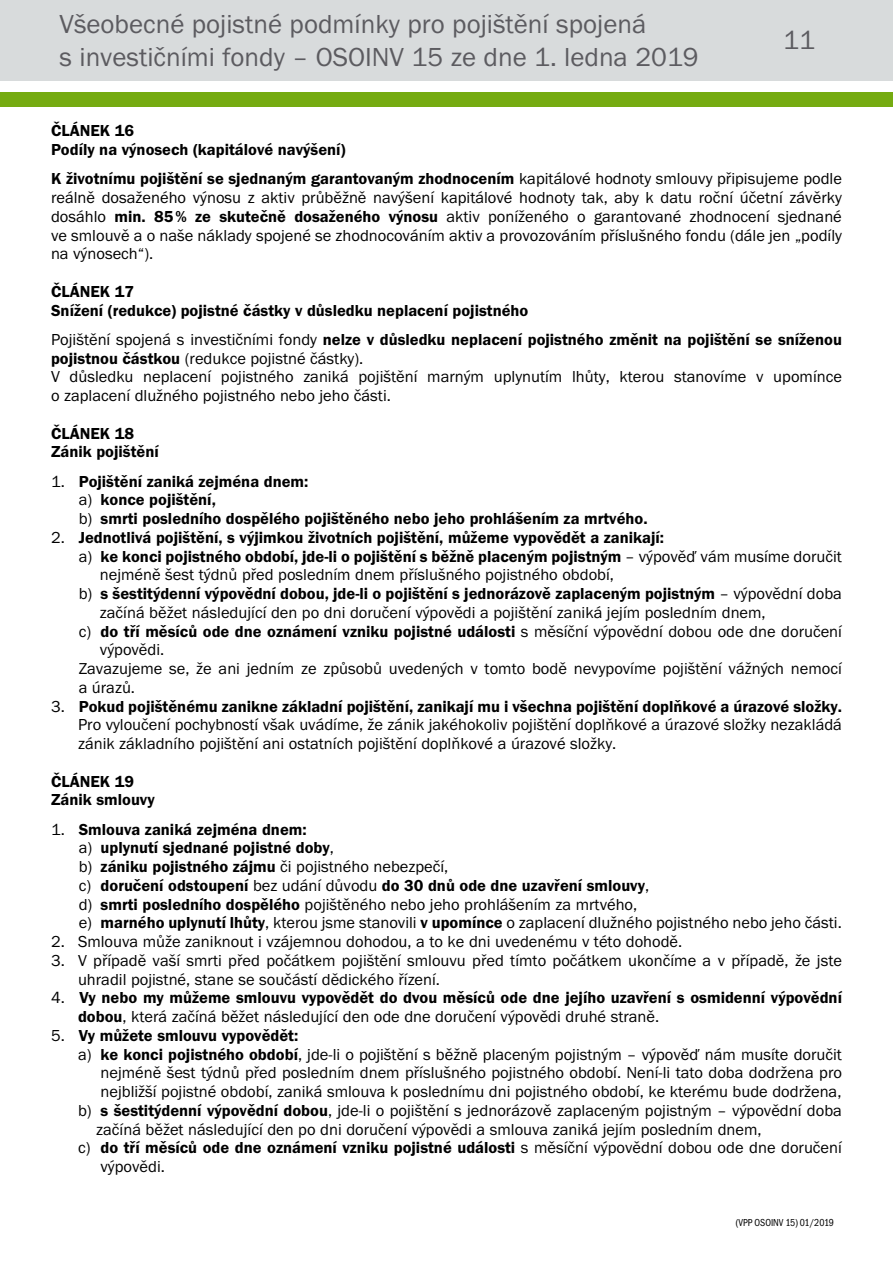
<style>
.page{position:relative;width:893px;height:1263px;background:#fff}
.page>*{position:absolute;margin:0;border:0;box-sizing:border-box;transform-origin:0 0}
.t1{font:27px/32.4px "Franklin Got Itc TOT Boo";color:#5c5b60}
.t2{font:16.5px/18.8px "Franklin Got Itc TOT Boo";color:#000}
.t3{font:16.5px/18.8px "Franklin Got Itc TOT Dem";color:#000}
.t4{font:10.5px "Franklin Got Itc TOT Boo Con";color:#000;scale:.96 1}
.s1{font-family:"Franklin Got Itc TOT Boo"}
.s2{font-family:"Franklin Got Itc TOT Dem"}
</style>
<div class="page">
<div style="left:0;top:0;width:893px;height:81px;background:#d8dbdc"></div>
<div style="left:0;top:92px;width:893px;height:15px;background:#75ab11"></div>
<h1 class="t1" style="left:60px;top:8px;width:641px">Všeobecné pojistné podmínky pro pojištění spojená<br>s investičními fondy – OSOINV 15 ze dne 1. ledna 2019</h1>
<h1 class="t1" style="left:783px;top:25px;width:33px">11</h1>
<p class="t3" style="left:51px;top:122px;width:296px">ČLÁNEK 16<br>Podíly na výnosech (kapitálové navýšení)</p>
<p class="t3" style="left:51px;top:170px;width:792px">K životnímu pojištění se sjednaným garantovaným zhodnocením <span class="s1">kapitálové hodnoty smlouvy připisujeme podle</span></p>
<p class="t2" style="left:51px;top:189px;width:792px;text-align:justify">reálně dosaženého výnosu z aktiv průběžně navýšení kapitálové hodnoty tak, aby k datu roční účetní závěrky dosáhlo <span class="s2">min. 85% ze skutečně dosaženého výnosu</span> aktiv poníženého o garantované zhodnocení sjednané ve smlouvě a o naše náklady spojené se zhodnocováním aktiv a provozováním příslušného fondu (dále jen „podíly na výnosech“).</p>
<p class="t3" style="left:51px;top:282px;width:479px">ČLÁNEK 17<br>Snížení (redukce) pojistné částky v důsledku neplacení pojistného</p>
<p class="t3" style="left:51px;top:330px;width:792px"><span class="s1">Pojištění spojená s investičními fondy</span> nelze v důsledku neplacení pojistného změnit na pojištění se sníženou</p>
<p class="t2" style="left:51px;top:349px;width:792px"><span class="s2">pojistnou částkou</span> (redukce pojistné částky).<br>V důsledku neplacení pojistného zaniká pojištění marným uplynutím lhůty, kterou stanovíme v upomínce o zaplacení dlužného pojistného nebo jeho části.</p>
<p class="t3" style="left:51px;top:424px;width:109px">ČLÁNEK 18<br>Zánik pojištění</p>
<p class="t3" style="left:79px;top:472px;width:570px;text-indent:-28px"><span class="s1">1.</span> Pojištění zaniká zejména dnem:<br><span class="s1">a)</span> konce pojištění,<br><span class="s1">b)</span> smrti posledního dospělého pojištěného nebo jeho prohlášením za mrtvého.</p>
<p class="t3" style="left:79px;top:528px;width:765px;text-indent:-28px"><span class="s1">2.</span> Jednotlivá pojištění, s výjimkou životních pojištění, můžeme vypovědět a zanikají:<br><span class="s1">a)</span> ke konci pojistného období, jde-li o pojištění s běžně placeným pojistným <span class="s1">– výpověď vám musíme doručit</span></p>
<p class="t2" style="left:100px;top:566px;width:516px">nejméně šest týdnů před posledním dnem příslušného pojistného období,</p>
<p class="t3" style="left:79px;top:584px;width:765px"><span class="s1">b)</span> s šestitýdenní výpovědní dobou, jde-li o pojištění s jednorázově zaplaceným pojistným <span class="s1">– výpovědní doba</span></p>
<p class="t2" style="left:100px;top:603px;width:667px">začíná běžet následující den po dni doručení výpovědi a pojištění zaniká jejím posledním dnem,</p>
<p class="t3" style="left:79px;top:622px;width:765px"><span class="s1">c)</span> do tří měsíců ode dne oznámení vzniku pojistné události <span class="s1">s měsíční výpovědní dobou ode dne doručení</span></p>
<p class="t2" style="left:79px;top:641px;width:765px;text-indent:21px">výpovědi.<br>Zavazujeme se, že ani jedním ze způsobů uvedených v tomto bodě nevypovíme pojištění vážných nemocí a úrazů.</p>
<p class="t3" style="left:51px;top:697px;width:792px"><span class="s1">3.</span> Pokud pojištěnému zanikne základní pojištění, zanikají mu i všechna pojištění doplňkové a úrazové složky.</p>
<p class="t2" style="left:78px;top:716px;width:765px">Pro vyloučení pochybností však uvádíme, že zánik jakéhokoliv pojištění doplňkové a úrazové složky nezakládá zánik základního pojištění ani ostatních pojištění doplňkové a úrazové složky.</p>
<p class="t3" style="left:51px;top:772px;width:105px">ČLÁNEK 19<br>Zánik smlouvy</p>
<p class="t3" style="left:79px;top:820px;width:257px;text-indent:-28px"><span class="s1">1.</span> Smlouva zaniká zejména dnem:<br><span class="s1">a)</span> uplynutí sjednané pojistné doby<span class="s1">,</span></p>
<p class="t2" style="left:79px;top:857px;width:371px">b) <span class="s2">zániku pojistného zájmu</span> či pojistného nebezpečí,</p>
<p class="t3" style="left:79px;top:876px;width:572px"><span class="s1">c)</span> doručení odstoupení <span class="s1">bez udání důvodu</span> do 30 dnů ode dne uzavření smlouvy<span class="s1">,</span></p>
<p class="t2" style="left:79px;top:895px;width:765px">d) <span class="s2">smrti posledního dospělého</span> pojištěného nebo jeho prohlášením za mrtvého,<br>e) <span class="s2">marného uplynutí lhůty</span>, kterou jsme stanovili <span class="s2">v upomínce</span> o zaplacení dlužného pojistného nebo jeho části.</p>
<p class="t2" style="left:51px;top:932px;width:633px">2. Smlouva může zaniknout i vzájemnou dohodou, a to ke dni uvedenému v této dohodě.</p>
<p class="t2" style="left:78px;top:951px;width:765px;text-indent:-27px">3. V případě vaší smrti před počátkem pojištění smlouvu před tímto počátkem ukončíme a v případě, že jste uhradil pojistné, stane se součástí dědického řízení.</p>
<p class="t3" style="left:51px;top:989px;width:792px"><span class="s1">4.</span> Vy nebo my můžeme smlouvu vypovědět do dvou měsíců ode dne jejího uzavření s osmidenní výpovědní</p>
<p class="t2" style="left:78px;top:1007px;width:583px"><span class="s2">dobou</span>, která začíná běžet následující den ode dne doručení výpovědi druhé straně.</p>
<p class="t3" style="left:51px;top:1026px;width:249px"><span class="s1">5.</span> Vy můžete smlouvu vypovědět:</p>
<p class="t2" style="left:78px;top:1045px;width:765px">a) <span class="s2">ke konci pojistného období</span>, jde-li o pojištění s běžně placeným pojistným – výpověď nám musíte doručit</p>
<p class="t2" style="left:101px;top:1064px;width:743px">nejméně šest týdnů před posledním dnem příslušného pojistného období. Není-li tato doba dodržena pro</p>
<p class="t2" style="left:101px;top:1082px;width:742px">nejbližší pojistné období, zaniká smlouva k poslednímu dni pojistného období, ke kterému bude dodržena,</p>
<p class="t2" style="left:78px;top:1101px;width:765px">b) <span class="s2">s šestitýdenní výpovědní dobou</span>, jde-li o pojištění s jednorázově zaplaceným pojistným – výpovědní doba</p>
<p class="t2" style="left:96px;top:1120px;width:667px">začíná běžet následující den po dni doručení výpovědi a smlouva zaniká jejím posledním dnem,</p>
<p class="t3" style="left:78px;top:1139px;width:765px"><span class="s1">c)</span> do tří měsíců ode dne oznámení vzniku pojistné události <span class="s1">s měsíční výpovědní dobou ode dne doručení</span></p>
<p class="t2" style="left:101px;top:1157px;width:66px">výpovědi.</p>
<p class="t4" style="left:736px;top:1217px;width:104px">(VPP OSOINV 15) 01/2019</p>
</div>
